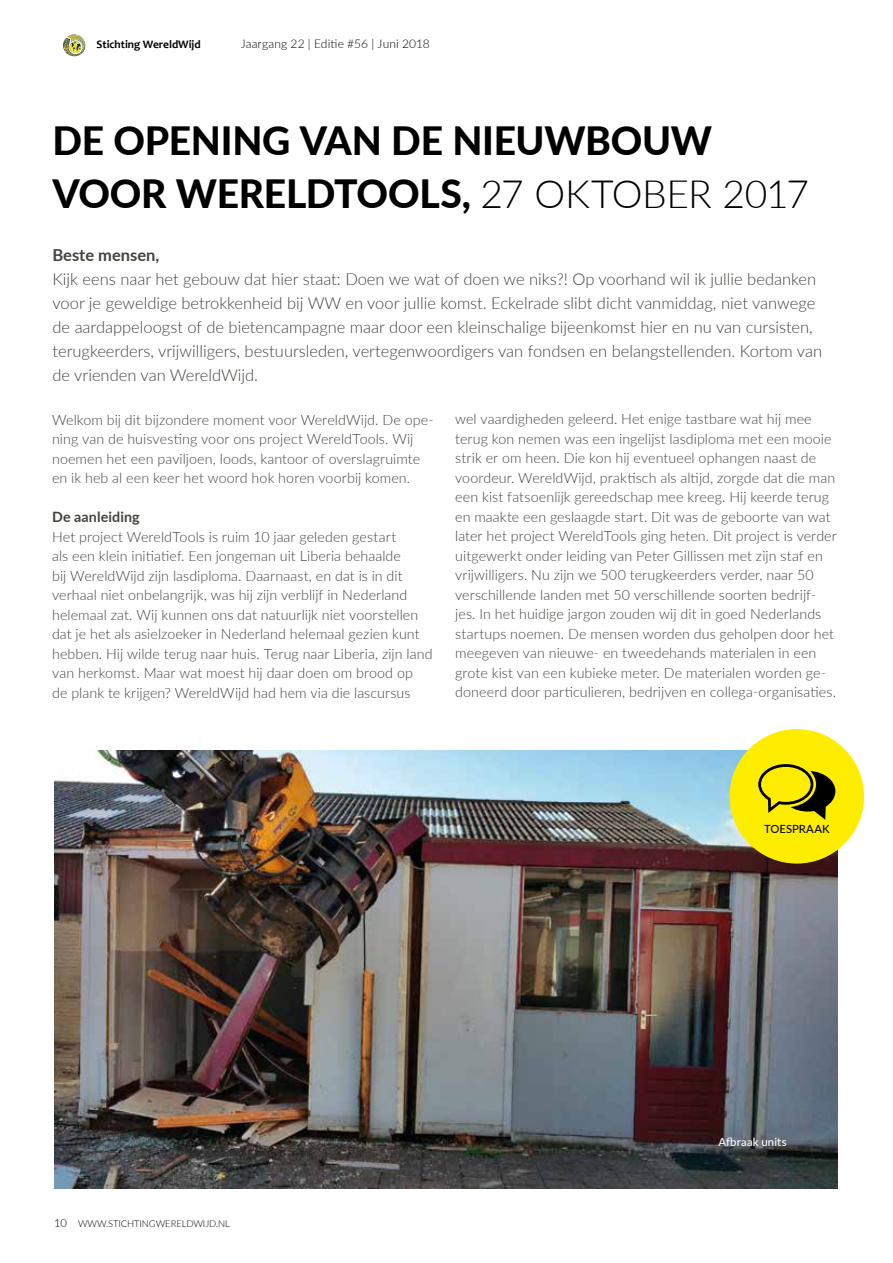
<style>
.page{position:relative;width:893px;height:1263px;background:#fff}
.page>*{position:absolute;margin:0;border:0;box-sizing:border-box;transform-origin:0 0}
.t1{font:800 39px/52.5px "Lato";letter-spacing:-.005em;color:#000}
.t2{font:300 16.5px/24px "Lato";color:#44433e}
.t3{font:700 16.5px "Lato";color:#44433e}
.t4{font:300 14.25px/19.5px "Lato";letter-spacing:.005em;color:#44433e}
.t5{font:700 14.25px "Lato";letter-spacing:.01em;color:#44433e}
.t6{font:300 12px "Lato";letter-spacing:.01em;color:#000}
.t7{font:700 11.4px "Candara";color:#000}
.t8{font:500 11.25px "Lato";letter-spacing:.02em;color:#fff}
.t9{font:500 11.25px "Lato";color:#000}
.t10{font:300 9.45px "Lato";letter-spacing:-.01em;color:#000}
.t11{font:700 6.15px "Candara";color:#000}
.s1{font-weight:300}
.s2{font-size:11.25px}
</style>
<div class="page">
<svg style="left:63px;top:34px;width:22px;height:23px"></svg>
<img style="left:54px;top:750px;width:783px;height:438px">
<div style="left:730px;top:729px;width:134px;height:134px;background:#ffed00;border-radius:50%"></div>
<svg style="left:758px;top:764px;width:77px;height:56px"></svg>
<div style="left:763px;top:777px;width:44px;height:18px;background:#ffed00;border-radius:50%"></div>
<p class="t7" style="left:97px;top:37px;width:106px">Stichting WereldWijd</p>
<p class="t6" style="left:241px;top:36px;width:191px">Jaargang 22 | Editie #56 | Juni 2018</p>
<p class="t11" style="left:88px;top:43px;width:25px">Stichting</p>
<h1 class="t1" style="left:53px;top:113px;width:758px">DE OPENING VAN DE NIEUWBOUW<br>VOOR WERELDTOOLS, <span class="s1">27 OKTOBER 2017</span></h1>
<p class="t3" style="left:53px;top:242px;width:108px">Beste mensen,</p>
<p class="t2" style="left:53px;top:266px;width:771px">Kijk eens naar het gebouw dat hier staat: Doen we wat of doen we niks?! Op voorhand wil ik jullie bedanken voor je geweldige betrokkenheid bij WW en voor jullie komst. Eckelrade slibt dicht vanmiddag, niet vanwege de aardappeloogst of de bietencampagne maar door een kleinschalige bijeenkomst hier en nu van cursisten, terugkeerders, vrijwilligers, bestuursleden, vertegenwoordigers van fondsen en belangstellenden. Kortom van de vrienden van WereldWijd.</p>
<p class="t4" style="left:52px;top:409px;width:383px">Welkom bij dit bijzondere moment voor WereldWijd. De ope&shy;ning van de huisvesting voor ons project WereldTools. Wij noemen het een paviljoen, loods, kantoor of overslagruimte en ik heb al een keer het woord hok horen voorbij komen.</p>
<p class="t5" style="left:52px;top:506px;width:89px">De aanleiding</p>
<p class="t4" style="left:52px;top:526px;width:382px">Het project WereldTools is ruim 10 jaar geleden gestart<br>als een klein initiatief. Een jongeman uit Liberia behaalde<br>bij WereldWijd zijn lasdiploma. Daarnaast, en dat is in dit verhaal niet onbelangrijk, was hij zijn verblijf in Nederland helemaal zat. Wij kunnen ons dat natuurlijk niet voorstellen dat je het als asielzoeker in Nederland helemaal gezien kunt hebben. Hij wilde terug naar huis. Terug naar Liberia, zijn land van herkomst. Maar wat moest hij daar doen om brood op<br>de plank te krijgen? WereldWijd had hem via die lascursus</p>
<p class="t4" style="left:455px;top:409px;width:383px">wel vaardigheden geleerd. Het enige tastbare wat hij mee terug kon nemen was een ingelijst lasdiploma met een mooie strik er om heen. Die kon hij eventueel ophangen naast de voordeur. WereldWijd, praktisch als altijd, zorgde dat die man een kist fatsoenlijk gereedschap mee kreeg. Hij keerde terug en maakte een geslaagde start. Dit was de geboorte van wat later het project WereldTools ging heten. Dit project is verder uitgewerkt onder leiding van Peter Gillissen met zijn staf en vrijwilligers. Nu zijn we 500 terugkeerders verder, naar 50 verschillende landen met 50 verschillende soorten bedrijf&shy;jes. In het huidige jargon zouden wij dit in goed Nederlands startups noemen. De mensen worden dus geholpen door het meegeven van nieuwe- en tweedehands materialen in een grote kist van een kubieke meter. De materialen worden ge&shy;doneerd door particulieren, bedrijven en collega-organisaties.</p>
<p class="t9" style="left:764px;top:821px;width:67px">TOESPRAAK</p>
<p class="t10" style="left:54px;top:1217px;width:177px"><span class="s2">10</span> WWW.STICHTINGWERELDWIJD.NL</p>
<p class="t8" style="left:718px;top:1134px;width:70px">Afbraak units</p>
</div>
